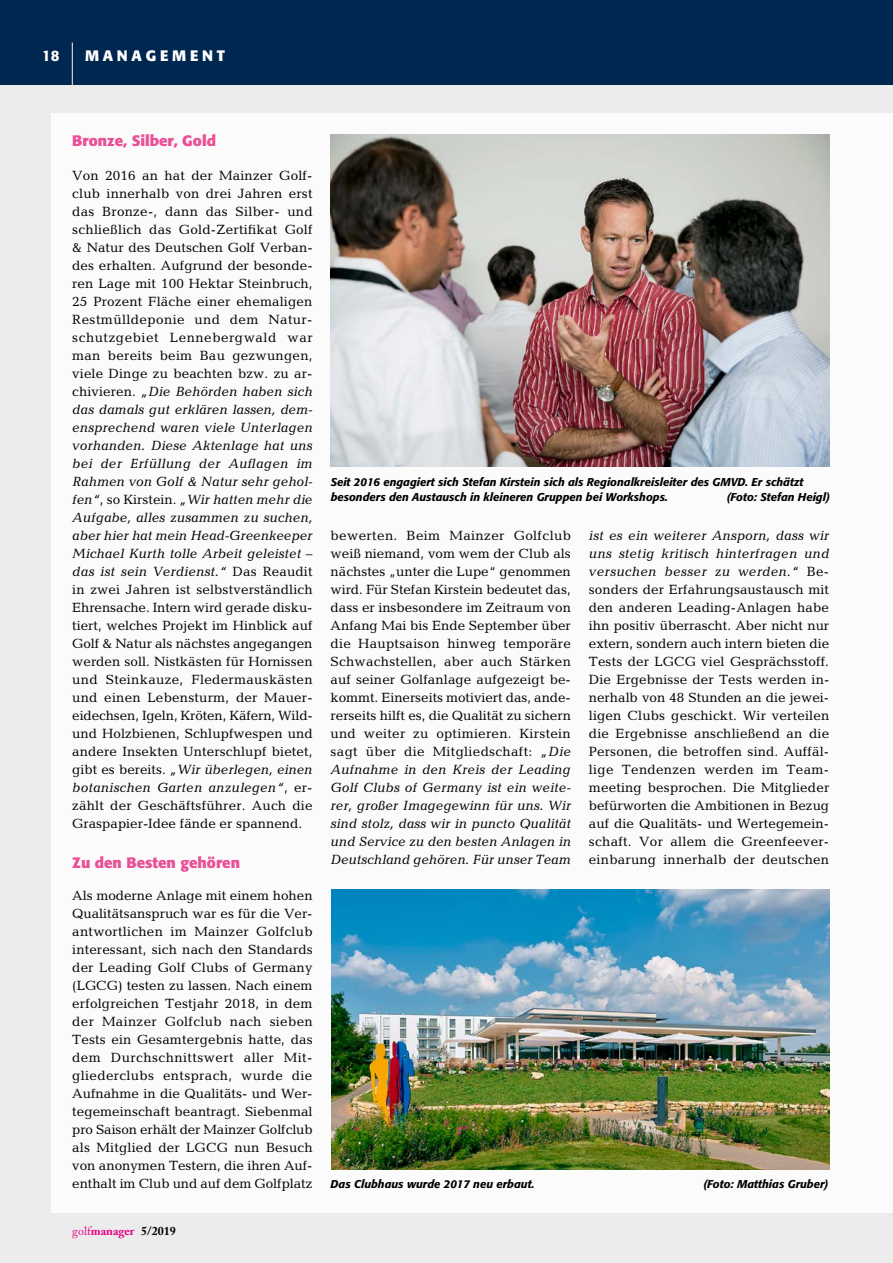
<style>
.page{position:relative;width:893px;height:1263px;background:#fff}
.page>*{position:absolute;margin:0;border:0;box-sizing:border-box;transform-origin:0 0}
.t1{font:700 15px "Formata";color:#ea5097}
.t2{font:700 15px "Formata";letter-spacing:.25em;color:#fff}
.t3{font:500 15px "Formata";color:#fff}
.t4{font:13.5px/18px "Candida";letter-spacing:.01em;color:#000;text-align:justify}
.t5{font:700 12px "Adobe Caslon Pro";color:#e5007d}
.t6{font:italic 500 11.25px/14.4px "Formata";color:#000}
.s1{font-style:italic}
.s2{font-weight:400}
.s3{color:#000}
</style>
<div class="page">
<div style="left:0;top:0;width:893px;height:85px;background:#002750"></div>
<hr style="left:72px;top:43px;width:1px;height:42px;background:#fff">
<div style="left:0;top:85px;width:893px;height:1178px;background:#ececed"></div>
<div style="left:51px;top:113px;width:842px;height:1099px;background:#fff"></div>
<img style="left:331px;top:889px;width:498px;height:280px">
<img style="left:331px;top:134px;width:498px;height:333px">
<p class="t3" style="left:42px;top:46px;width:19px">18</p>
<p class="t2" style="left:85px;top:46px;width:142px">MANAGEMENT</p>
<p class="t1" style="left:72px;top:132px;width:145px">Bronze, Silber, Gold</p>
<p class="t4" style="left:72px;top:166px;width:242px;text-align:left">Von 2016 an hat der Mainzer Golf&shy;club innerhalb von drei Jahren erst das Bronze-, dann das Silber- und schließlich das Gold-Zertifikat Golf &amp; Natur des Deutschen Golf Verban&shy;des erhalten. Aufgrund der besonde&shy;ren Lage mit 100 Hektar Steinbruch, 25 Prozent Fläche einer ehemaligen Restmülldeponie und dem Natur&shy;schutzgebiet Lennebergwald war man bereits beim Bau gezwungen, viele Dinge zu beachten bzw. zu ar&shy;chivieren. <span class="s1">„Die Behörden haben sich das damals gut erklären lassen, dem&shy;ensprechend waren viele Unterlagen vorhanden. Diese Aktenlage hat uns bei der Erfüllung der Auflagen im Rahmen von Golf &amp; Natur sehr gehol&shy;fen“</span>, so Kirstein. <span class="s1">„Wir hatten mehr die Aufgabe, alles zusammen zu suchen, aber hier hat mein Head-Greenkeeper Michael Kurth tolle Arbeit geleistet – das ist sein Verdienst.“</span> Das Reaudit in zwei Jahren ist selbstverständlich Ehrensache. Intern wird gerade disku&shy;tiert, welches Projekt im Hinblick auf Golf &amp; Natur als nächstes angegangen werden soll. Nistkästen für Hornissen und Steinkauze, Fledermauskästen und einen Lebensturm, der Mauer&shy;eidechsen, Igeln, Kröten, Käfern, Wild&shy;und Holzbienen, Schlupfwespen und andere Insekten Unterschlupf bietet, gibt es bereits. <span class="s1">„Wir überlegen, einen botanischen Garten anzulegen“</span>, er&shy;zählt der Geschäftsführer. Auch die Graspapier-Idee fände er spannend.</p>
<p class="t1" style="left:72px;top:853px;width:169px">Zu den Besten gehören</p>
<p class="t4" style="left:72px;top:886px;width:242px">Als moderne Anlage mit einem hohen Qualitätsanspruch war es für die Ver&shy;antwortlichen im Mainzer Golfclub interessant, sich nach den Standards der Leading Golf Clubs of Germany (LGCG) testen zu lassen. Nach einem erfolgreichen Testjahr 2018, in dem der Mainzer Golfclub nach sieben Tests ein Gesamtergebnis hatte, das dem Durchschnittswert aller Mit&shy;gliederclubs entsprach, wurde die Aufnahme in die Qualitäts- und Wer&shy;tegemeinschaft beantragt. Siebenmal pro Saison erhält der Mainzer Golfclub als Mitglied der LGCG nun Besuch von anonymen Testern, die ihren Auf&shy;enthalt im Club und auf dem Golfplatz</p>
<p class="t5" style="left:72px;top:1224px;width:105px"><span class="s2">golf</span>manager <span class="s3">5/2019</span></p>
<p class="t6" style="left:331px;top:475px;width:474px">Seit 2016 engagiert sich Stefan Kirstein sich als Regionalkreisleiter des GMVD. Er schätzt besonders den Austausch in kleineren Gruppen bei Workshops.</p>
<p class="t6" style="left:727px;top:489px;width:105px">(Foto: Stefan Heigl)</p>
<p class="t4" style="left:331px;top:526px;width:242px">bewerten. Beim Mainzer Golfclub weiß niemand, vom wem der Club als nächstes „unter die Lupe“ genommen wird. Für Stefan Kirstein bedeutet das, dass er insbesondere im Zeitraum von Anfang Mai bis Ende September über die Hauptsaison hinweg temporäre Schwachstellen, aber auch Stärken auf seiner Golfanlage aufgezeigt be&shy;kommt. Einerseits motiviert das, ande&shy;rerseits hilft es, die Qualität zu sichern und weiter zu optimieren. Kirstein sagt über die Mitgliedschaft: <span class="s1">„Die Aufnahme in den Kreis der Leading Golf Clubs of Germany ist ein weite&shy;rer, großer Imagegewinn für uns. Wir sind stolz, dass wir in puncto Qualität und Service zu den besten Anlagen in Deutschland gehören. Für unser Team</span></p>
<p class="t4" style="left:589px;top:526px;width:242px"><span class="s1">ist es ein weiterer Ansporn, dass wir uns stetig kritisch hinterfragen und versuchen besser zu werden.“</span> Be&shy;sonders der Erfahrungsaustausch mit den anderen Leading-Anlagen habe ihn positiv überrascht. Aber nicht nur extern, sondern auch intern bieten die Tests der LGCG viel Gesprächsstoff.<br>Die Ergebnisse der Tests werden in&shy;nerhalb von 48 Stunden an die jewei&shy;ligen Clubs geschickt. Wir verteilen die Ergebnisse anschließend an die Personen, die betroffen sind. Auffäl&shy;lige Tendenzen werden im Team&shy;meeting besprochen. Die Mitglieder befürworten die Ambitionen in Bezug auf die Qualitäts- und Wertegemein&shy;schaft. Vor allem die Greenfeever&shy;einbarung innerhalb der deutschen</p>
<p class="t6" style="left:331px;top:1177px;width:205px">Das Clubhaus wurde 2017 neu erbaut.</p>
<p class="t6" style="left:703px;top:1177px;width:127px">(Foto: Matthias Gruber)</p>
</div>
